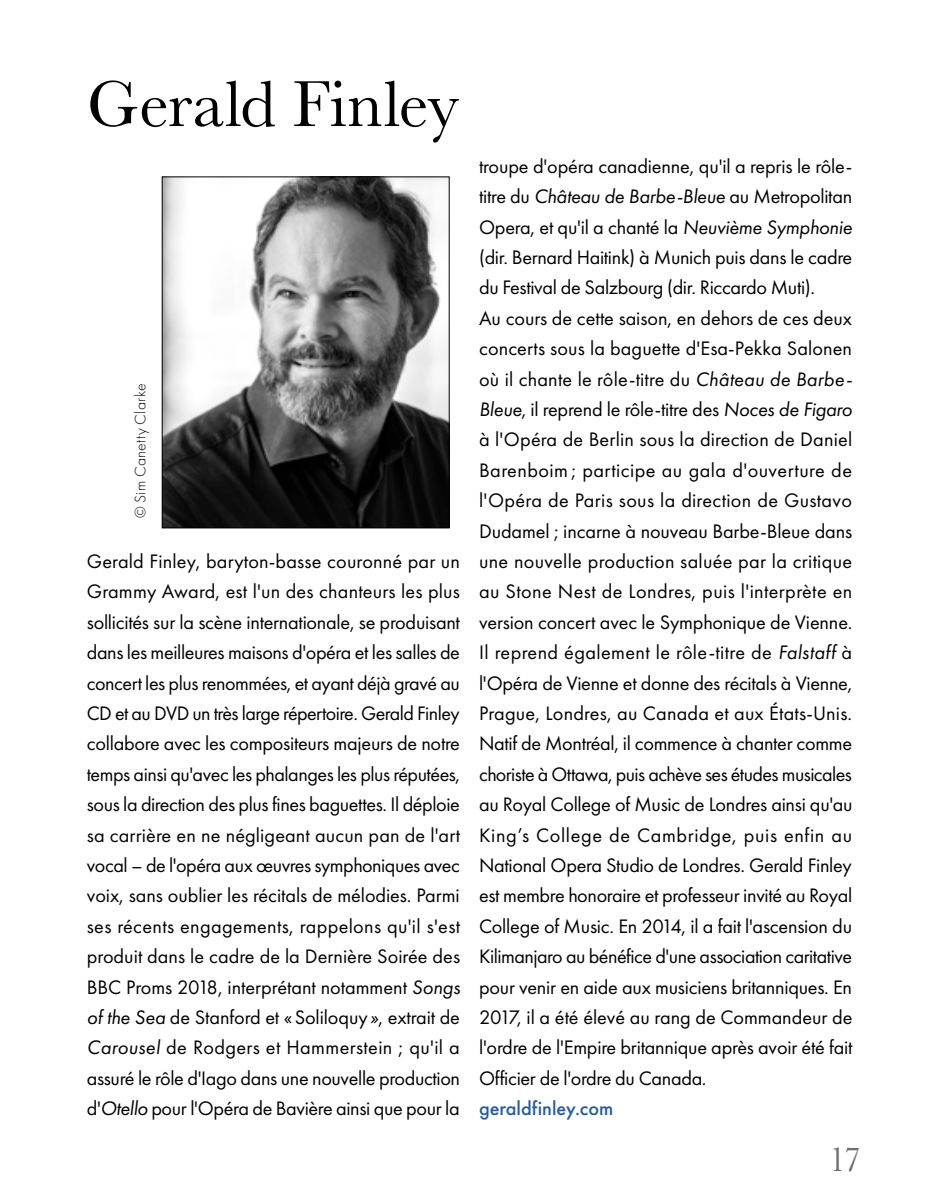
<style>
.page{position:relative;width:944px;height:1200px;background:#fff}
.page>*{position:absolute;margin:0;border:0;box-sizing:border-box;transform-origin:0 0}
.t1{font:67.5px "Baskerville MT Pro";color:#000}
.t2{font:36px "Baskerville MT Pro";color:#706f6f}
.t3{font:20.25px/30.4px "Futura PT";letter-spacing:-.01em;color:#000;text-align:justify}
.t4{font:500 20.25px "Futura PT";color:#275b9b}
.t5{font:300 15.75px "Futura PT";letter-spacing:.02em;color:#000}
.s1{font-style:italic}
</style>
<div class="page">
<img style="left:164px;top:179px;width:283px;height:347px">
<div style="left:162px;top:177px;width:287px;height:351px;border:1px solid #000"></div>
<h1 class="t1" style="left:87px;top:65px;width:373px">Gerald Finley</h1>
<p class="t5" style="left:131px;top:518px;width:136px;rotate:-90deg">© Sim Canetty Clarke</p>
<p class="t3" style="left:87px;top:546px;width:375px">Gerald Finley, baryton-basse couronné par un Grammy Award, est l'un des chanteurs les plus sollicités sur la scène internationale, se produisant dans les meilleures maisons d'opéra et les salles de concert les plus renommées, et ayant déjà gravé au CD et au DVD un très large répertoire. Gerald Finley collabore avec les compositeurs majeurs de notre temps ainsi qu'avec les phalanges les plus réputées, sous la direction des plus fines baguettes. Il déploie sa carrière en ne négligeant aucun pan de l'art vocal – de l'opéra aux œuvres symphoniques avec voix, sans oublier les récitals de mélodies. Parmi ses récents engagements, rappelons qu'il s'est produit dans le cadre de la Dernière Soirée des BBC Proms 2018, interprétant notamment <span class="s1">Songs of the Sea</span> de Stanford et «Soliloquy<span class="s1">»</span>, extrait de <span class="s1">Carousel</span> de Rodgers et Hammerstein ; qu'il a assuré le rôle d'Iago dans une nouvelle production d'<span class="s1">Otello</span> pour l'Opéra de Bavière ainsi que pour la</p>
<p class="t3" style="left:479px;top:151px;width:375px;text-align:left">troupe d'opéra canadienne, qu'il a repris le rôle&shy;titre du <span class="s1">Château de Barbe-Bleue</span> au Metropolitan Opera, et qu'il a chanté la <span class="s1">Neuvième Symphonie </span>(dir. Bernard Haitink) à Munich puis dans le cadre du Festival de Salzbourg (dir. Riccardo Muti).<br>Au cours de cette saison, en dehors de ces deux concerts sous la baguette d'Esa-Pekka Salonen où il chante le rôle-titre du <span class="s1">Château de Barbe-Bleue</span>, il reprend le rôle-titre des <span class="s1">Noces de Figaro </span>à l'Opéra de Berlin sous la direction de Daniel Barenboim; participe au gala d'ouverture de l'Opéra de Paris sous la direction de Gustavo Dudamel ; incarne à nouveau Barbe-Bleue dans une nouvelle production saluée par la critique au Stone Nest de Londres, puis l'interprète en version concert avec le Symphonique de Vienne.<br>Il reprend également le rôle-titre de <span class="s1">Falstaff</span> à l'Opéra de Vienne et donne des récitals à Vienne, Prague, Londres, au Canada et aux États-Unis.<br>Natif de Montréal, il commence à chanter comme choriste à Ottawa, puis achève ses études musicales au Royal College of Music de Londres ainsi qu'au King’s College de Cambridge, puis enfin au National Opera Studio de Londres. Gerald Finley est membre honoraire et professeur invité au Royal College of Music. En 2014, il a fait l'ascension du Kilimanjaro au bénéfice d'une association caritative pour venir en aide aux musiciens britanniques. En 2017, il a été élevé au rang de Commandeur de l'ordre de l'Empire britannique après avoir été fait Officier de l'ordre du Canada.</p>
<p class="t4" style="left:479px;top:1095px;width:136px">geraldfinley.com</p>
<h2 class="t2" style="left:828px;top:1138px;width:34px">17</h2>
</div>
